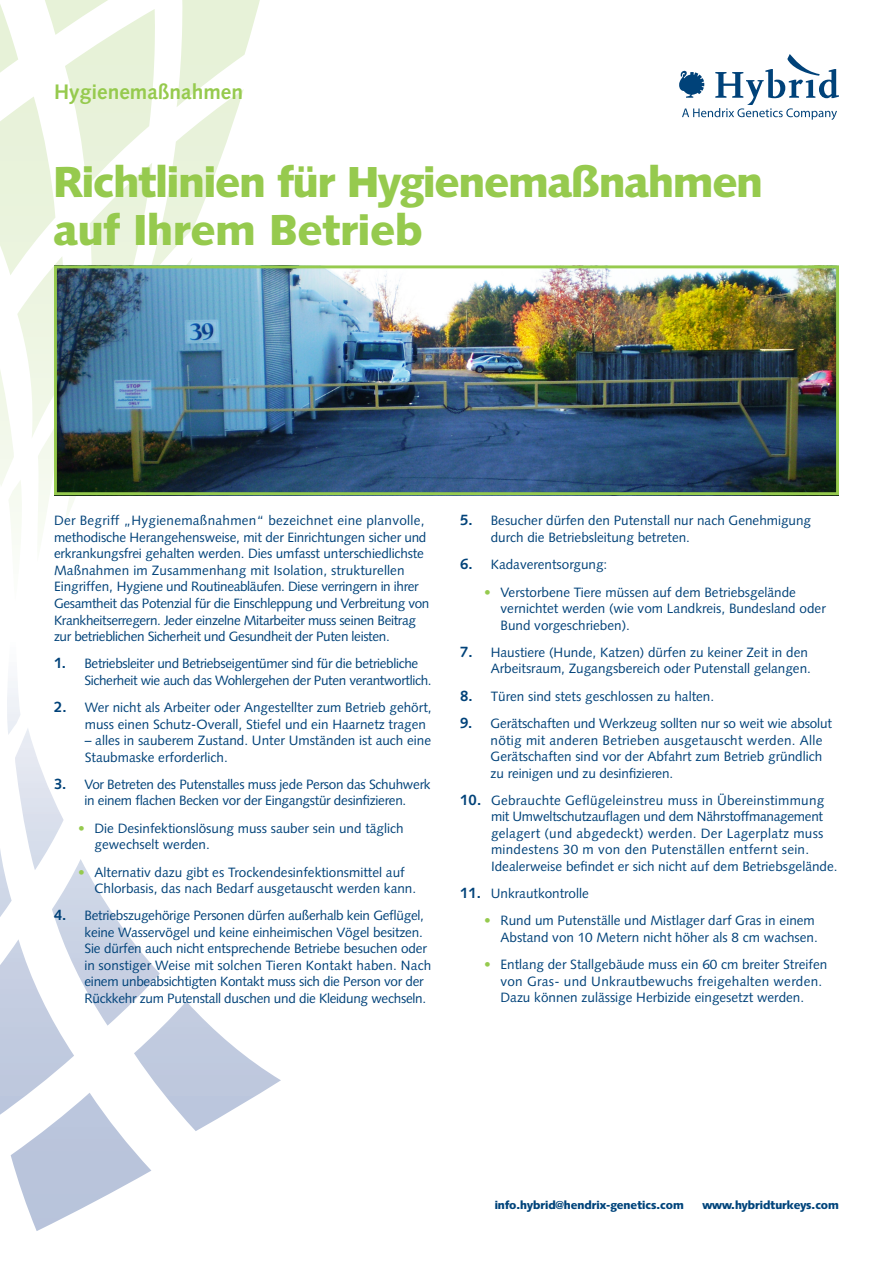
<style>
.page{position:relative;width:893px;height:1263px;background:#fff}
.page>*{position:absolute;margin:0;border:0;box-sizing:border-box;transform-origin:0 0}
.aa_Main_title{font:45px/48px "Syntax Mdm";letter-spacing:-.02em;color:#96ca4e}
.t1{font:700 21px "Syntax";color:#96ca4e}
.ab_Boby_text{font:13.5px/16.5px "Syntax";color:#004279}
.ab_Boby_text-2{font:13.5px/16.5px "Syntax";letter-spacing:-.02em;color:#004279}
.ab_Boby_text-3{font:13.5px/16.5px "Syntax";letter-spacing:.02em;color:#004279}
.ab_Boby_text-4{font:13.5px/16.5px "Syntax";letter-spacing:-.025em;color:#004279}
.t2{font:12px "Syntax Mdm";color:#00447b}
.s1{font-weight:700;font-size:15px}
.s2{color:#96ca4e}
</style>
<div class="page">
<svg style="left:0;top:0;width:263px;height:540px"></svg>
<svg style="left:0;top:681px;width:281px;height:550px"></svg>
<img style="left:58px;top:269px;width:777px;height:222px">
<div style="left:54px;top:265px;width:785px;height:230px;border:3px solid #96ca4e"></div>
<svg style="left:679px;top:54px;width:160px;height:66px"></svg>
<h2 class="t1" style="left:54px;top:80px;width:191px">Hygienemaßnahmen</h2>
<p class="aa_Main_title" style="left:53px;top:162px;width:711px">Richtlinien für Hygienemaßnahmen auf Ihrem Betrieb</p>
<p class="ab_Boby_text-2" style="left:54px;top:513px;width:377px">Der Begriff „Hygienemaßnahmen“ bezeichnet eine planvolle, methodische Herangehensweise, mit der Einrichtungen sicher und erkrankungsfrei gehalten werden. Dies umfasst unterschiedlichste Maßnahmen im Zusammenhang mit Isolation, strukturellen Eingriffen, Hygiene und Routineabläufen. Diese verringern in ihrer Gesamtheit das Potenzial für die Einschleppung und Verbreitung von Krankheitserregern. Jeder einzelne Mitarbeiter muss seinen Beitrag zur betrieblichen Sicherheit und Gesundheit der Puten leisten.</p>
<p class="ab_Boby_text-4" style="left:84px;top:655px;width:349px;text-indent:-30px"><span class="s1">1.</span> Betriebsleiter und Betriebseigentümer sind für die betriebliche<br>Sicherheit wie auch das Wohlergehen der Puten verantwortlich.</p>
<p class="ab_Boby_text" style="left:85px;top:699px;width:348px;text-indent:-31px"><span class="s1">2.</span> Wer nicht als Arbeiter oder Angestellter zum Betrieb gehört, muss einen Schutz-Overall, Stiefel und ein Haarnetz tragen</p>
<p class="ab_Boby_text" style="left:85px;top:732px;width:348px">– alles in sauberem Zustand. Unter Umständen ist auch eine<br>Staubmaske erforderlich.</p>
<p class="ab_Boby_text-2" style="left:54px;top:776px;width:378px;text-align:center"><span class="s1">3.</span> Vor Betreten des Putenstalles muss jede Person das Schuhwerk in einem flachen Becken vor der Eingangstür desinfizieren.</p>
<p class="ab_Boby_text" style="left:94px;top:820px;width:311px;text-indent:-16px"><span class="s2">•</span> Die Desinfektionslösung muss sauber sein und täglich gewechselt werden.</p>
<p class="ab_Boby_text" style="left:94px;top:864px;width:323px;text-indent:-16px"><span class="s2">•</span> Alternativ dazu gibt es Trockendesinfektionsmittel auf<br>Chlorbasis, das nach Bedarf ausgetauscht werden kann.</p>
<p class="ab_Boby_text-2" style="left:84px;top:907px;width:348px;text-indent:-30px"><span class="s1">4.</span> Betriebszugehörige Personen dürfen außerhalb kein Geflügel, keine Wasservögel und keine einheimischen Vögel besitzen.<br>Sie dürfen auch nicht entsprechende Betriebe besuchen oder in sonstiger Weise mit solchen Tieren Kontakt haben. Nach einem unbeabsichtigten Kontakt muss sich die Person vor der Rückkehr zum Putenstall duschen und die Kleidung wechseln.</p>
<p class="ab_Boby_text" style="left:491px;top:513px;width:322px;text-indent:-31px"><span class="s1">5.</span> Besucher dürfen den Putenstall nur nach Genehmigung durch die Betriebsleitung betreten.</p>
<p class="ab_Boby_text" style="left:460px;top:556px;width:149px"><span class="s1">6.</span> Kadaverentsorgung:</p>
<p class="ab_Boby_text" style="left:500px;top:584px;width:327px;text-indent:-16px"><span class="s2">•</span> Verstorbene Tiere müssen auf dem Betriebsgelände vernichtet werden (wie vom Landkreis, Bundesland oder<br>Bund vorgeschrieben).</p>
<p class="ab_Boby_text" style="left:460px;top:644px;width:352px;text-align:right"><span class="s1">7.</span> Haustiere (Hunde, Katzen) dürfen zu keiner Zeit in den<br>Arbeitsraum, Zugangsbereich oder Putenstall gelangen.</p>
<p class="ab_Boby_text" style="left:460px;top:688px;width:256px"><span class="s1">8.</span> Türen sind stets geschlossen zu halten.</p>
<p class="ab_Boby_text" style="left:491px;top:715px;width:343px;text-indent:-31px"><span class="s1">9.</span> Gerätschaften und Werkzeug sollten nur so weit wie absolut nötig mit anderen Betrieben ausgetauscht werden. Alle Gerätschaften sind vor der Abfahrt zum Betrieb gründlich zu reinigen und zu desinfizieren.</p>
<p class="ab_Boby_text-3" style="left:491px;top:792px;width:348px;text-indent:-31px"><span class="s1">10.</span> Gebrauchte Geflügeleinstreu muss in Übereinstimmung mit Umweltschutzauflagen und dem Nährstoffmanagement gelagert (und abgedeckt) werden. Der Lagerplatz muss mindestens 30 m von den Putenställen entfernt sein.<br>Idealerweise befindet er sich nicht auf dem Betriebsgelände.</p>
<p class="ab_Boby_text" style="left:460px;top:885px;width:130px"><span class="s1">11.</span> Unkrautkontrolle</p>
<p class="ab_Boby_text" style="left:484px;top:912px;width:335px;text-align:right"><span class="s2">•</span> Rund um Putenställe und Mistlager darf Gras in einem<br>Abstand von 10 Metern nicht höher als 8 cm wachsen.</p>
<p class="ab_Boby_text" style="left:500px;top:956px;width:328px;text-indent:-16px"><span class="s2">•</span> Entlang der Stallgebäude muss ein 60 cm breiter Streifen von Gras- und Unkrautbewuchs freigehalten werden.<br>Dazu können zulässige Herbizide eingesetzt werden.</p>
<p class="t2" style="left:495px;top:1197px;width:191px">info.hybrid@hendrix-genetics.com</p>
<p class="t2" style="left:702px;top:1197px;width:138px">www.hybridturkeys.com</p>
</div>
